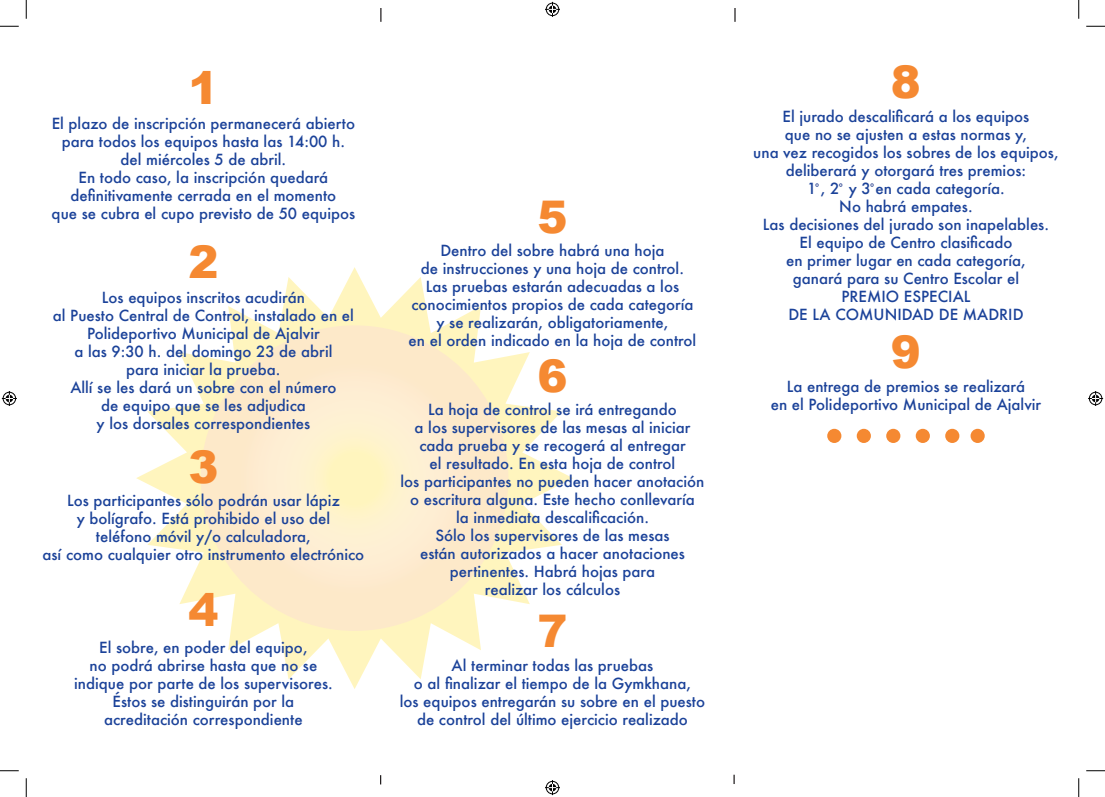
<style>
.page{position:relative;width:1105px;height:797px;background:#fff}
.page>*{position:absolute;margin:0;border:0;box-sizing:border-box;transform-origin:0 0}
.t1{font:900 45px "Arial";color:#f58932}
.t2{font:500 15px "Futura";color:#1b4299}
.t3{font:500 10px "Futura";color:#253f8e}
</style>
<div class="page">
<svg style="left:136px;top:267px;width:437px;height:422px"></svg>
<svg style="left:201px;top:325px;width:307px;height:306px;background:#fdeecc"></svg>
<svg style="left:380px;top:9px;width:1px;height:13px"></svg>
<svg style="left:734px;top:9px;width:2px;height:13px"></svg>
<svg style="left:733px;top:774px;width:2px;height:10px"></svg>
<div style="left:827px;top:429px;width:14px;height:14px;background:#f58932;border-radius:50%"></div>
<div style="left:916px;top:429px;width:14px;height:14px;background:#f58932;border-radius:50%"></div>
<div style="left:886px;top:429px;width:14px;height:14px;background:#f58932;border-radius:50%"></div>
<div style="left:857px;top:429px;width:14px;height:14px;background:#f58932;border-radius:50%"></div>
<div style="left:970px;top:429px;width:15px;height:14px;background:#f58932;border-radius:50%"></div>
<div style="left:945px;top:429px;width:14px;height:14px;background:#f58932;border-radius:50%"></div>
<svg style="left:0;top:25px;width:19px;height:2px"></svg>
<svg style="left:1086px;top:25px;width:19px;height:2px"></svg>
<svg style="left:0;top:770px;width:19px;height:1px"></svg>
<svg style="left:1086px;top:770px;width:19px;height:1px"></svg>
<svg style="left:25px;top:0;width:2px;height:19px"></svg>
<svg style="left:25px;top:778px;width:2px;height:19px"></svg>
<svg style="left:1078px;top:0;width:1px;height:19px"></svg>
<svg style="left:1078px;top:778px;width:1px;height:19px"></svg>
<svg style="left:545px;top:2px;width:15px;height:15px"></svg>
<svg style="left:545px;top:780px;width:15px;height:15px"></svg>
<svg style="left:2px;top:391px;width:15px;height:15px"></svg>
<svg style="left:1088px;top:391px;width:15px;height:15px"></svg>
<p class="t1" style="left:188px;top:55px;width:32px">1</p>
<p class="t2" style="left:52px;top:113px;width:305px">El plazo de inscripción permanecerá abierto</p>
<p class="t2" style="left:62px;top:131px;width:285px">para todos los equipos hasta las 14:00 h.</p>
<p class="t2" style="left:121px;top:149px;width:167px">del miércoles 5 de abril.</p>
<p class="t2" style="left:79px;top:167px;width:251px">En todo caso, la inscripción quedará</p>
<p class="t2" style="left:71px;top:185px;width:267px">definitivamente cerrada en el momento</p>
<p class="t2" style="left:52px;top:203px;width:305px">que se cubra el cupo previsto de 50 equipos</p>
<p class="t1" style="left:188px;top:229px;width:32px">2</p>
<p class="t2" style="left:102px;top:287px;width:204px">Los equipos inscritos acudirán</p>
<p class="t2" style="left:53px;top:305px;width:302px">al Puesto Central de Control, instalado en el</p>
<p class="t2" style="left:87px;top:323px;width:234px">Polideportivo Municipal de Ajalvir</p>
<p class="t2" style="left:74px;top:341px;width:260px">a las 9:30 h. del domingo 23 de abril</p>
<p class="t2" style="left:126px;top:359px;width:156px">para iniciar la prueba.</p>
<p class="t2" style="left:70px;top:377px;width:268px">Allí se les dará un sobre con el número</p>
<p class="t2" style="left:101px;top:395px;width:206px">de equipo que se les adjudica</p>
<p class="t2" style="left:97px;top:413px;width:215px">y los dorsales correspondientes</p>
<p class="t1" style="left:188px;top:434px;width:32px">3</p>
<p class="t2" style="left:67px;top:490px;width:274px">Los participantes sólo podrán usar lápiz</p>
<p class="t2" style="left:77px;top:508px;width:255px">y bolígrafo. Está prohibido el uso del</p>
<p class="t2" style="left:96px;top:526px;width:216px">teléfono móvil y/o calculadora,</p>
<p class="t2" style="left:43px;top:544px;width:323px">así como cualquier otro instrumento electrónico</p>
<p class="t1" style="left:188px;top:577px;width:32px">4</p>
<p class="t2" style="left:99px;top:636px;width:210px">El sobre, en poder del equipo,</p>
<p class="t2" style="left:89px;top:654px;width:229px">no podrá abrirse hasta que no se</p>
<p class="t2" style="left:74px;top:672px;width:260px">indique por parte de los supervisores.</p>
<p class="t2" style="left:113px;top:690px;width:183px">Éstos se distinguirán por la</p>
<p class="t2" style="left:104px;top:708px;width:200px">acreditación correspondiente</p>
<p class="t1" style="left:537px;top:184px;width:32px">5</p>
<p class="t2" style="left:440px;top:240px;width:226px">Dentro del sobre habrá una hoja</p>
<p class="t2" style="left:421px;top:258px;width:265px">de instrucciones y una hoja de control.</p>
<p class="t2" style="left:426px;top:276px;width:255px">Las pruebas estarán adecuadas a los</p>
<p class="t2" style="left:411px;top:294px;width:283px">conocimientos propios de cada categoría</p>
<p class="t2" style="left:436px;top:312px;width:233px">y se realizarán, obligatoriamente,</p>
<p class="t2" style="left:409px;top:330px;width:289px">en el orden indicado en la hoja de control</p>
<p class="t1" style="left:537px;top:343px;width:32px">6</p>
<p class="t2" style="left:428px;top:399px;width:250px">La hoja de control se irá entregando</p>
<p class="t2" style="left:415px;top:417px;width:277px">a los supervisores de las mesas al iniciar</p>
<p class="t2" style="left:419px;top:435px;width:268px">cada prueba y se recogerá al entregar</p>
<p class="t2" style="left:430px;top:453px;width:247px">el resultado. En esta hoja de control</p>
<p class="t2" style="left:401px;top:471px;width:305px">los participantes no pueden hacer anotación</p>
<p class="t2" style="left:410px;top:489px;width:286px">o escritura alguna. Este hecho conllevaría</p>
<p class="t2" style="left:456px;top:507px;width:194px">la inmediata descalificación.</p>
<p class="t2" style="left:435px;top:525px;width:236px">Sólo los supervisores de las mesas</p>
<p class="t2" style="left:420px;top:543px;width:266px">están autorizados a hacer anotaciones</p>
<p class="t2" style="left:450px;top:561px;width:207px">pertinentes. Habrá hojas para</p>
<p class="t2" style="left:485px;top:579px;width:137px">realizar los cálculos</p>
<p class="t1" style="left:537px;top:598px;width:32px">7</p>
<p class="t2" style="left:452px;top:655px;width:203px">Al terminar todas las pruebas</p>
<p class="t2" style="left:414px;top:673px;width:279px">o al finalizar el tiempo de la Gymkhana,</p>
<p class="t2" style="left:400px;top:691px;width:307px">los equipos entregarán su sobre en el puesto</p>
<p class="t2" style="left:417px;top:709px;width:272px">de control del último ejercicio realizado</p>
<p class="t1" style="left:891px;top:50px;width:32px">8</p>
<p class="t2" style="left:783px;top:106px;width:248px">El jurado descalificará a los equipos</p>
<p class="t2" style="left:785px;top:124px;width:244px">que no se ajusten a estas normas y,</p>
<p class="t2" style="left:753px;top:142px;width:307px">una vez recogidos los sobres de los equipos,</p>
<p class="t2" style="left:786px;top:160px;width:242px">deliberará y otorgará tres premios:</p>
<p class="t2" style="left:807px;top:178px;width:199px">1 , 2 y 3 en cada categoría.</p>
<p class="t2" style="left:839px;top:196px;width:135px">No habrá empates.</p>
<p class="t2" style="left:763px;top:214px;width:288px">Las decisiones del jurado son inapelables.</p>
<p class="t2" style="left:799px;top:232px;width:214px">El equipo de Centro clasificado</p>
<p class="t2" style="left:786px;top:250px;width:241px">en primer lugar en cada categoría,</p>
<p class="t2" style="left:793px;top:268px;width:228px">ganará para su Centro Escolar el</p>
<p class="t2" style="left:841px;top:286px;width:130px">PREMIO ESPECIAL</p>
<p class="t2" style="left:788px;top:304px;width:237px">DE LA COMUNIDAD DE MADRID</p>
<p class="t3" style="left:815px;top:180px;width:6px">º</p>
<p class="t3" style="left:839px;top:180px;width:6px">º</p>
<p class="t3" style="left:870px;top:180px;width:6px">º</p>
<p class="t1" style="left:891px;top:319px;width:32px">9</p>
<p class="t2" style="left:787px;top:376px;width:240px">La entrega de premios se realizará</p>
<p class="t2" style="left:771px;top:394px;width:272px">en el Polideportivo Municipal de Ajalvir</p>
</div>
